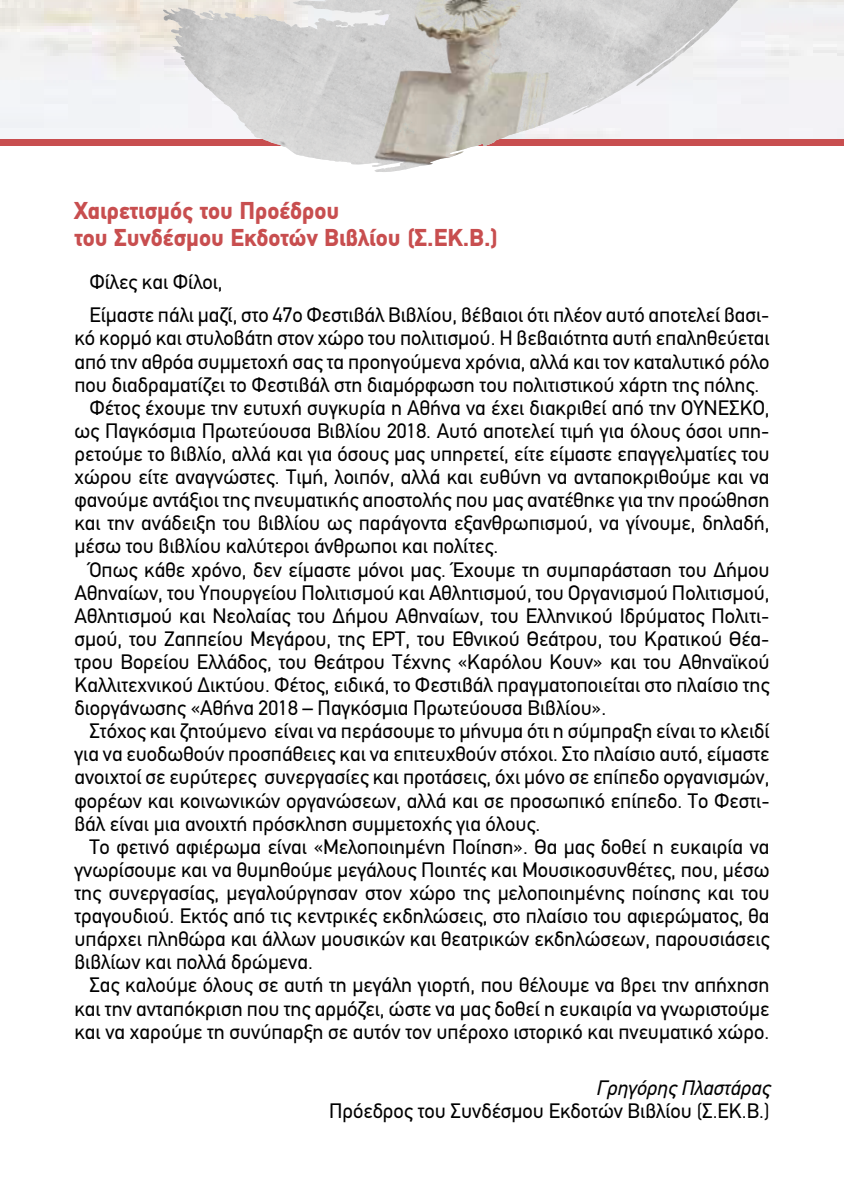
<style>
.page{position:relative;width:844px;height:1191px;background:#fff}
.page>*{position:absolute;margin:0;border:0;box-sizing:border-box;transform-origin:0 0}
.t1{font:900 24.5px/26.9px "PF Din Text";color:#c84e4f}
.t2{font:21px/33.1px "PF Din Text";color:#000}
.t3{font:italic 21px "PF Din Text";color:#000}
</style>
<div class="page">
<div style="left:0;top:139px;width:843px;height:7px;background:#c84e4f"></div>
<svg style="left:162px;top:0;width:681px;height:172px"></svg>
<p class="t1" style="left:74px;top:197px;width:424px">Χαιρετισμός του Προέδρου<br>του Συνδέσμου Εκδοτών Βιβλίου (Σ.ΕΚ.Β.)</p>
<p class="t2" style="left:89px;top:266px;width:681px">Φίλες και Φίλοι,<br>Είμαστε πάλι μαζί, στο 47ο Φεστιβάλ Βιβλίου, βέβαιοι ότι πλέον αυτό αποτελεί βασι-</p>
<p class="t2" style="left:74px;top:322px;width:696px">κό κορμό και στυλοβάτη στον χώρο του πολιτισμού. Η βεβαιότητα αυτή επαληθεύεται</p>
<p class="t2" style="left:74px;top:345px;width:696px">από την αθρόα συμμετοχή σας τα προηγούμενα χρόνια, αλλά και τον καταλυτικό ρόλο</p>
<p class="t2" style="left:74px;top:368px;width:686px">που διαδραματίζει το Φεστιβάλ στη διαμόρφωση του πολιτιστικού χάρτη της πόλης.</p>
<p class="t2" style="left:89px;top:391px;width:681px">Φέτος έχουμε την ευτυχή συγκυρία η Αθήνα να έχει διακριθεί από την ΟΥΝΕΣΚΟ,</p>
<p class="t2" style="left:74px;top:414px;width:696px">ως Παγκόσμια Πρωτεύουσα Βιβλίου 2018. Αυτό αποτελεί τιμή για όλους όσοι υπη-</p>
<p class="t2" style="left:74px;top:437px;width:696px">ρετούμε το βιβλίο, αλλά και για όσους μας υπηρετεί, είτε είμαστε επαγγελματίες του</p>
<p class="t2" style="left:74px;top:460px;width:696px">χώρου είτε αναγνώστες. Τιμή, λοιπόν, αλλά και ευθύνη να ανταποκριθούμε και να</p>
<p class="t2" style="left:74px;top:483px;width:696px">φανούμε αντάξιοι της πνευματικής αποστολής που μας ανατέθηκε για την προώθηση</p>
<p class="t2" style="left:74px;top:506px;width:696px">και την ανάδειξη του βιβλίου ως παράγοντα εξανθρωπισμού, να γίνουμε, δηλαδή,</p>
<p class="t2" style="left:74px;top:530px;width:425px">μέσω του βιβλίου καλύτεροι άνθρωποι και πολίτες.</p>
<p class="t2" style="left:89px;top:553px;width:681px">Όπως κάθε χρόνο, δεν είμαστε μόνοι μας. Έχουμε τη συμπαράσταση του Δήμου</p>
<p class="t2" style="left:74px;top:576px;width:696px">Αθηναίων, του Υπουργείου Πολιτισμού και Αθλητισμού, του Οργανισμού Πολιτισμού,</p>
<p class="t2" style="left:74px;top:599px;width:696px">Αθλητισμού και Νεολαίας του Δήμου Αθηναίων, του Ελληνικού Ιδρύματος Πολιτι-</p>
<p class="t2" style="left:74px;top:622px;width:696px">σμού, του Ζαππείου Μεγάρου, της ΕΡΤ, του Εθνικού Θεάτρου, του Κρατικού Θέα-</p>
<p class="t2" style="left:74px;top:645px;width:696px">τρου Βορείου Ελλάδος, του Θεάτρου Τέχνης «Καρόλου Κουν» και του Αθηναϊκού</p>
<p class="t2" style="left:74px;top:668px;width:696px">Καλλιτεχνικού Δικτύου. Φέτος, ειδικά, το Φεστιβάλ πραγματοποιείται στο πλαίσιο της</p>
<p class="t2" style="left:74px;top:691px;width:533px">διοργάνωσης «Αθήνα 2018 – Παγκόσμια Πρωτεύουσα Βιβλίου».</p>
<p class="t2" style="left:89px;top:714px;width:681px">Στόχος και ζητούμενο είναι να περάσουμε το μήνυμα ότι η σύμπραξη είναι το κλειδί</p>
<p class="t2" style="left:74px;top:737px;width:696px">για να ευοδωθούν προσπάθειες και να επιτευχθούν στόχοι. Στο πλαίσιο αυτό, είμαστε</p>
<p class="t2" style="left:74px;top:761px;width:696px">ανοιχτοί σε ευρύτερες συνεργασίες και προτάσεις, όχι μόνο σε επίπεδο οργανισμών,</p>
<p class="t2" style="left:74px;top:784px;width:696px">φορέων και κοινωνικών οργανώσεων, αλλά και σε προσωπικό επίπεδο. Το Φεστι-</p>
<p class="t2" style="left:74px;top:807px;width:467px">βάλ είναι μια ανοιχτή πρόσκληση συμμετοχής για όλους.</p>
<p class="t2" style="left:89px;top:830px;width:681px">Το φετινό αφιέρωμα είναι «Μελοποιημένη Ποίηση». Θα μας δοθεί η ευκαιρία να</p>
<p class="t2" style="left:74px;top:853px;width:696px">γνωρίσουμε και να θυμηθούμε μεγάλους Ποιητές και Μουσικοσυνθέτες, που, μέσω</p>
<p class="t2" style="left:74px;top:876px;width:696px">της συνεργασίας, μεγαλούργησαν στον χώρο της μελοποιημένης ποίησης και του</p>
<p class="t2" style="left:74px;top:899px;width:696px">τραγουδιού. Εκτός από τις κεντρικές εκδηλώσεις, στο πλαίσιο του αφιερώματος, θα</p>
<p class="t2" style="left:74px;top:922px;width:696px">υπάρχει πληθώρα και άλλων μουσικών και θεατρικών εκδηλώσεων, παρουσιάσεις</p>
<p class="t2" style="left:74px;top:945px;width:240px">βιβλίων και πολλά δρώμενα.</p>
<p class="t2" style="left:89px;top:968px;width:681px">Σας καλούμε όλους σε αυτή τη μεγάλη γιορτή, που θέλουμε να βρει την απήχηση</p>
<p class="t2" style="left:74px;top:992px;width:696px">και την ανταπόκριση που της αρμόζει, ώστε να μας δοθεί η ευκαιρία να γνωριστούμε</p>
<p class="t2" style="left:74px;top:1015px;width:696px">και να χαρούμε τη συνύπαρξη σε αυτόν τον υπέροχο ιστορικό και πνευματικό χώρο.</p>
<p class="t3" style="left:595px;top:1075px;width:175px">Γρηγόρης Πλαστάρας</p>
<p class="t2" style="left:329px;top:1094px;width:442px">Πρόεδρος του Συνδέσμου Εκδοτών Βιβλίου (Σ.ΕΚ.Β.)</p>
</div>
